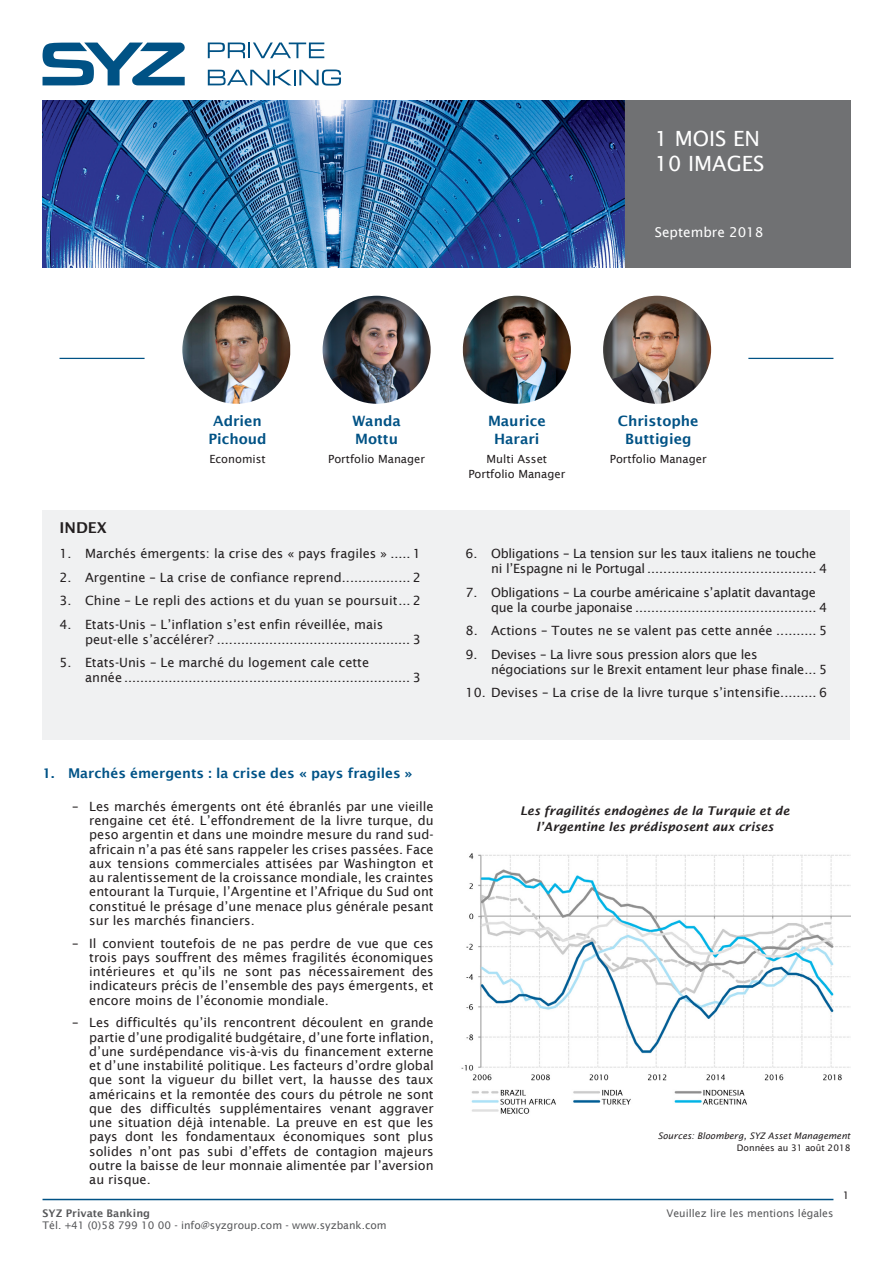
<style>
.page{position:relative;width:893px;height:1263px;background:#fff}
.page>*{position:absolute;margin:0;border:0;box-sizing:border-box;transform-origin:0 0}
.t1{font:21px/25.2px "Lucida Sans";color:#fff}
.t2{font:600 15px "Lucida Sans";color:#231f20}
.t3{font:600 14.25px/18px "Lucida Sans";color:#005285;text-align:center}
.t4{font:600 13.5px "Lucida Sans";color:#005387}
.t5{font:13.5px "Lucida Sans";color:#fff}
.t6{font:12.75px/14.2px "Lucida Sans";color:#231f20;text-align:justify}
.t7{font:12.75px/15px "Lucida Sans";letter-spacing:-.02em;color:#231f20}
.Graph_TITLES{font:italic 600 12px/16.5px "Lucida Sans";color:#231f20;text-align:center}
.t8{font:11.25px/15px "Lucida Sans";color:#231f20;text-align:center}
.t9{font:10.5px "Lucida Sans";color:#57585a}
.t10{font:600 10.5px "Lucida Sans";color:#57585a}
.t11{font:10.5px "Lucida Sans";color:#231f20}
.Source_data{font:italic 9px "Lucida Sans";color:#231f20}
.Source_data-2{font:9px "Lucida Sans";color:#231f20}
</style>
<div class="page">
<svg style="left:208px;top:43px;width:116px;height:15px"></svg>
<svg style="left:208px;top:70px;width:133px;height:15px"></svg>
<svg style="left:43px;top:43px;width:142px;height:42px"></svg>
<img style="left:43px;top:100px;width:807px;height:168px">
<hr style="left:43px;top:1199px;width:790px;height:1px;background:#005285">
<div style="left:43px;top:510px;width:807px;height:230px;background:#f0f1f2"></div>
<img style="left:461px;top:853px;width:389px;height:261px">
<hr style="left:748px;top:358px;width:85px;height:1px;background:#005285">
<hr style="left:60px;top:358px;width:85px;height:1px;background:#005285">
<img style="left:182px;top:296px;width:108px;height:108px;border-radius:53px">
<img style="left:603px;top:296px;width:108px;height:108px;border-radius:54px">
<img style="left:323px;top:296px;width:108px;height:108px;border-radius:54px">
<img style="left:463px;top:296px;width:108px;height:108px;border-radius:53px">
<h1 class="t1" style="left:655px;top:126px;width:111px">1 MOIS EN<br>10 IMAGES</h1>
<p class="t5" style="left:655px;top:224px;width:110px">Septembre 2018</p>
<p class="t2" style="left:60px;top:519px;width:49px">INDEX</p>
<p class="t3" style="left:208px;top:412px;width:60px">Adrien<br>Pichoud</p>
<p class="t8" style="left:209px;top:451px;width:58px">Economist</p>
<p class="t3" style="left:352px;top:412px;width:50px;text-align:left">Wanda<br>Mottu</p>
<p class="t8" style="left:328px;top:451px;width:98px">Portfolio Manager</p>
<p class="t6" style="left:60px;top:547px;width:363px">1. Marchés émergents: la crise des « pays fragiles » ..... 1</p>
<p class="t6" style="left:60px;top:570px;width:363px">2. Argentine – La crise de confiance reprend................. 2</p>
<p class="t6" style="left:60px;top:594px;width:363px">3. Chine – Le repli des actions et du yuan se poursuit... 2</p>
<p class="t6" style="left:85px;top:617px;width:337px;line-height:15px;text-indent:-26px">4. Etats-Unis – L’inflation s’est enfin réveillée, mais peut-elle s’accélérer? ................................................ 3</p>
<p class="t6" style="left:85px;top:655px;width:337px;line-height:15px;text-indent:-26px">5. Etats-Unis – Le marché du logement cale cette<br>année ....................................................................... 3</p>
<p class="t4" style="left:43px;top:766px;width:372px">1. Marchés émergents : la crise des « pays fragiles »</p>
<p class="t6" style="left:89px;top:799px;width:346px;text-indent:-17px">– Les marchés émergents ont été ébranlés par une vieille rengaine cet été. L’effondrement de la livre turque, du peso argentin et dans une moindre mesure du rand sud&shy;africain n’a pas été sans rappeler les crises passées. Face aux tensions commerciales attisées par Washington et au ralentissement de la croissance mondiale, les craintes entourant la Turquie, l’Argentine et l’Afrique du Sud ont constitué le présage d’une menace plus générale pesant sur les marchés financiers.</p>
<p class="t6" style="left:89px;top:936px;width:346px;text-indent:-17px">– Il convient toutefois de ne pas perdre de vue que ces trois pays souffrent des mêmes fragilités économiques intérieures et qu’ils ne sont pas nécessairement des indicateurs précis de l’ensemble des pays émergents, et encore moins de l’économie mondiale.</p>
<p class="t6" style="left:89px;top:1016px;width:346px;text-indent:-17px">– Les difficultés qu’ils rencontrent découlent en grande partie d’une prodigalité budgétaire, d’une forte inflation, d’une surdépendance vis-à-vis du financement externe et d’une instabilité politique. Les facteurs d’ordre global que sont la vigueur du billet vert, la hausse des taux américains et la remontée des cours du pétrole ne sont que des difficultés supplémentaires venant aggraver une situation déjà intenable. La preuve en est que les pays dont les fondamentaux économiques sont plus solides n’ont pas subi d’effets de contagion majeurs outre la baisse de leur monnaie alimentée par l’aversion au risque.</p>
<p class="t3" style="left:488px;top:412px;width:59px">Maurice<br>Harari</p>
<p class="t8" style="left:468px;top:451px;width:98px">Multi Asset<br>Portfolio Manager</p>
<p class="t3" style="left:618px;top:412px;width:82px">Christophe<br>Buttigieg</p>
<p class="t8" style="left:610px;top:451px;width:98px">Portfolio Manager</p>
<p class="t7" style="left:491px;top:546px;width:337px;text-indent:-26px">6. Obligations – La tension sur les taux italiens ne touche ni l’Espagne ni le Portugal.......................................... 4</p>
<p class="t7" style="left:491px;top:585px;width:337px;text-indent:-26px">7. Obligations – La courbe américaine s’aplatit davantage que la courbe japonaise ............................................. 4</p>
<p class="t6" style="left:466px;top:624px;width:363px">8. Actions – Toutes ne se valent pas cette année .......... 5</p>
<p class="t7" style="left:491px;top:647px;width:337px;text-indent:-26px">9. Devises – La livre sous pression alors que les négociations sur le Brexit entament leur phase finale... 5</p>
<p class="t6" style="left:466px;top:686px;width:363px">10. Devises – La crise de la livre turque s’intensifie......... 6</p>
<p class="Graph_TITLES" style="left:520px;top:802px;width:271px">Les fragilités endogènes de la Turquie et de l’Argentine les prédisposent aux crises</p>
<p class="Source_data" style="left:658px;top:1130px;width:194px">Sources: Bloomberg, SYZ Asset Management</p>
<p class="Source_data-2" style="left:737px;top:1142px;width:115px">Données au 31 août 2018</p>
<p class="t11" style="left:843px;top:1189px;width:8px">1</p>
<p class="t10" style="left:43px;top:1207px;width:109px">SYZ Private Banking</p>
<p class="t9" style="left:667px;top:1207px;width:168px">Veuillez lire les mentions légales</p>
<p class="t9" style="left:43px;top:1219px;width:346px">Tél. +41 (0)58 799 10 00 - info@syzgroup.com - www.syzbank.com</p>
</div>
